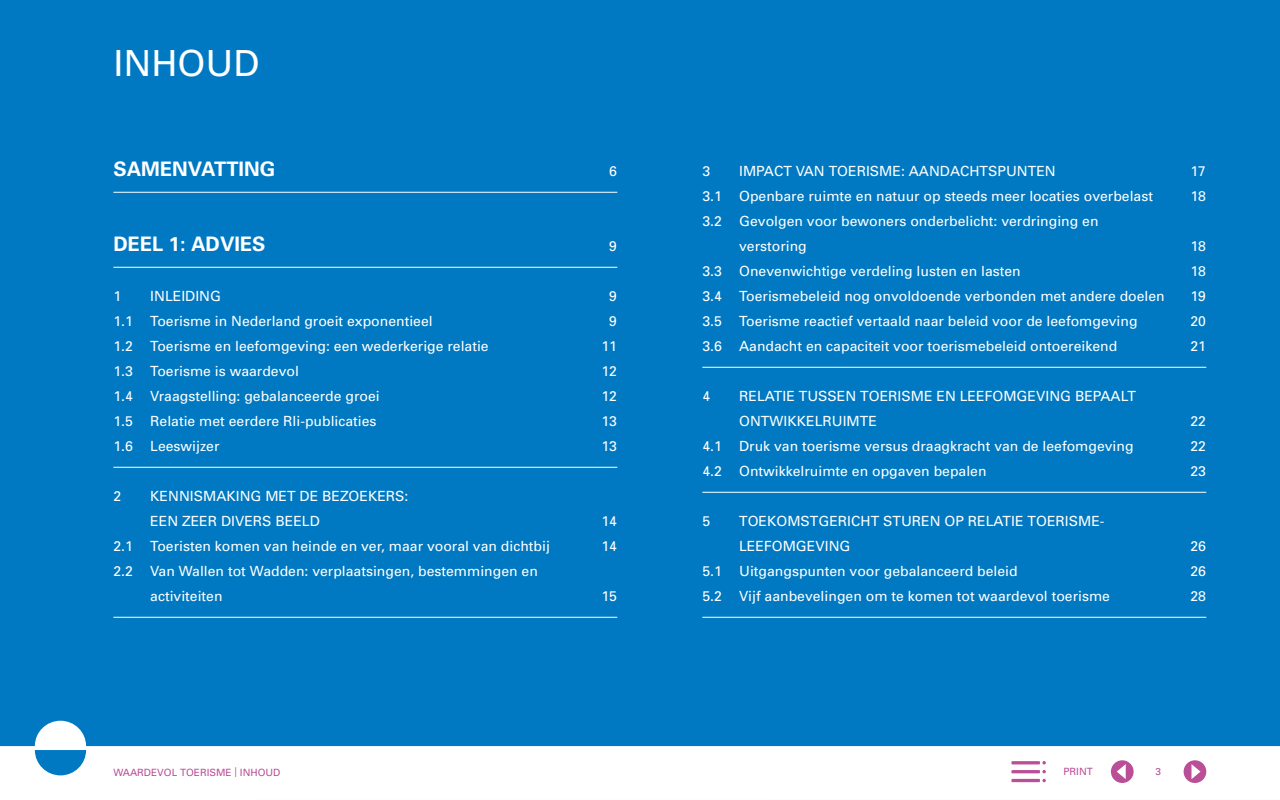
<style>
.page{position:relative;width:1280px;height:800px;background:#0079c2}
.page>*{position:absolute;margin:0;border:0;box-sizing:border-box;transform-origin:0 0}
.HOOFDKOP_INDELING__H{font:36px "Univers";color:#fff}
.Inhoud_HFST_TITEL__P{font:700 20px "Univers";color:#fff}
.Inhoud_KOP_DEEL_WIT{font:700 20px "Univers";color:#fff}
.Inhoud_subtitel_wit{font:14px/25px "Univers";color:#fff}
.Inhoud_HFST_TITEL__P-2{font:14px/25px "Univers";color:#fff}
.Inhoud_KOP_DEEL_WIT-2{font:14px "Univers";color:#fff}
.t1{font:10px "Univers";color:#ba4e97}
.s1{font-size:13.5px}
</style>
<div class="page">
<svg style="left:0;top:721px;width:1280px;height:79px;fill:#fff"></svg>
<svg style="left:1111px;top:760px;width:23px;height:23px"></svg>
<svg style="left:1184px;top:760px;width:22px;height:23px"></svg>
<svg style="left:1042px;top:779px;width:4px;height:3px"></svg>
<hr style="left:1011px;top:779px;width:29px;height:3px;background:#ba4e97">
<hr style="left:1011px;top:770px;width:29px;height:3px;background:#ba4e97">
<svg style="left:1042px;top:770px;width:4px;height:3px"></svg>
<hr style="left:1011px;top:761px;width:29px;height:3px;background:#ba4e97">
<svg style="left:1042px;top:761px;width:4px;height:3px"></svg>
<hr style="left:113px;top:192px;width:504px;height:1px;background:#fff">
<hr style="left:113px;top:267px;width:504px;height:1px;background:#fff">
<hr style="left:113px;top:467px;width:504px;height:1px;background:#fff">
<hr style="left:113px;top:617px;width:504px;height:1px;background:#fff">
<hr style="left:702px;top:367px;width:504px;height:1px;background:#fff">
<hr style="left:702px;top:492px;width:504px;height:1px;background:#fff">
<hr style="left:702px;top:617px;width:504px;height:1px;background:#fff">
<h1 class="HOOFDKOP_INDELING__H" style="left:113px;top:41px;width:148px">INHOUD</h1>
<p class="Inhoud_HFST_TITEL__P" style="left:113px;top:156px;width:163px">SAMENVATTING</p>
<p class="Inhoud_HFST_TITEL__P-2" style="left:609px;top:158px;width:9px">6</p>
<p class="Inhoud_KOP_DEEL_WIT" style="left:113px;top:231px;width:154px">DEEL 1: ADVIES</p>
<p class="Inhoud_KOP_DEEL_WIT-2" style="left:609px;top:237px;width:9px">9</p>
<p class="Inhoud_HFST_TITEL__P-2" style="left:113px;top:283px;width:9px">1</p>
<p class="Inhoud_HFST_TITEL__P-2" style="left:150px;top:283px;width:72px">INLEIDING</p>
<p class="Inhoud_HFST_TITEL__P-2" style="left:609px;top:283px;width:9px">9</p>
<p class="Inhoud_subtitel_wit" style="left:113px;top:308px;width:321px">1.1 Toerisme in Nederland groeit exponentieel</p>
<p class="Inhoud_subtitel_wit" style="left:609px;top:308px;width:9px">9</p>
<p class="Inhoud_subtitel_wit" style="left:113px;top:333px;width:377px">1.2 Toerisme en leefomgeving: een wederkerige relatie</p>
<p class="Inhoud_subtitel_wit" style="left:602px;top:333px;width:17px">11</p>
<p class="Inhoud_subtitel_wit" style="left:113px;top:358px;width:187px">1.3 Toerisme is waardevol</p>
<p class="Inhoud_subtitel_wit" style="left:602px;top:358px;width:17px">12</p>
<p class="Inhoud_subtitel_wit" style="left:113px;top:383px;width:268px">1.4 Vraagstelling: gebalanceerde groei</p>
<p class="Inhoud_subtitel_wit" style="left:602px;top:383px;width:17px">12</p>
<p class="Inhoud_subtitel_wit" style="left:113px;top:408px;width:265px">1.5 Relatie met eerdere Rli-publicaties</p>
<p class="Inhoud_subtitel_wit" style="left:602px;top:408px;width:17px">13</p>
<p class="Inhoud_subtitel_wit" style="left:113px;top:433px;width:108px">1.6 Leeswijzer</p>
<p class="Inhoud_subtitel_wit" style="left:602px;top:433px;width:17px">13</p>
<p class="Inhoud_HFST_TITEL__P-2" style="left:113px;top:483px;width:9px">2</p>
<p class="Inhoud_HFST_TITEL__P-2" style="left:150px;top:483px;width:260px">KENNISMAKING MET DE BEZOEKERS:<br>EEN ZEER DIVERS BEELD</p>
<p class="Inhoud_HFST_TITEL__P-2" style="left:602px;top:508px;width:17px">14</p>
<p class="Inhoud_subtitel_wit" style="left:113px;top:533px;width:438px">2.1 Toeristen komen van heinde en ver, maar vooral van dichtbij</p>
<p class="Inhoud_subtitel_wit" style="left:602px;top:533px;width:17px">14</p>
<p class="Inhoud_subtitel_wit" style="left:150px;top:558px;width:389px;text-indent:-37px">2.2 Van Wallen tot Wadden: verplaatsingen, bestemmingen en activiteiten</p>
<p class="Inhoud_subtitel_wit" style="left:602px;top:583px;width:17px">15</p>
<p class="Inhoud_HFST_TITEL__P-2" style="left:702px;top:158px;width:9px">3</p>
<p class="Inhoud_HFST_TITEL__P-2" style="left:739px;top:158px;width:318px">IMPACT VAN TOERISME: AANDACHTSPUNTEN</p>
<p class="Inhoud_HFST_TITEL__P-2" style="left:1191px;top:158px;width:17px">17</p>
<p class="Inhoud_subtitel_wit" style="left:702px;top:183px;width:452px">3.1 Openbare ruimte en natuur op steeds meer locaties overbelast</p>
<p class="Inhoud_subtitel_wit" style="left:1191px;top:183px;width:17px">18</p>
<p class="Inhoud_subtitel_wit" style="left:739px;top:208px;width:361px;text-indent:-37px">3.2 Gevolgen voor bewoners onderbelicht: verdringing en verstoring</p>
<p class="Inhoud_subtitel_wit" style="left:1191px;top:233px;width:17px">18</p>
<p class="Inhoud_subtitel_wit" style="left:702px;top:258px;width:320px">3.3 Onevenwichtige verdeling lusten en lasten</p>
<p class="Inhoud_subtitel_wit" style="left:1191px;top:258px;width:17px">18</p>
<p class="Inhoud_subtitel_wit" style="left:702px;top:283px;width:464px">3.4 Toerismebeleid nog onvoldoende verbonden met andere doelen</p>
<p class="Inhoud_subtitel_wit" style="left:1191px;top:283px;width:17px">19</p>
<p class="Inhoud_subtitel_wit" style="left:702px;top:308px;width:437px">3.5 Toerisme reactief vertaald naar beleid voor de leefomgeving</p>
<p class="Inhoud_subtitel_wit" style="left:1191px;top:308px;width:17px">20</p>
<p class="Inhoud_subtitel_wit" style="left:702px;top:333px;width:416px">3.6 Aandacht en capaciteit voor toerismebeleid ontoereikend</p>
<p class="Inhoud_subtitel_wit" style="left:1191px;top:333px;width:17px">21</p>
<p class="Inhoud_HFST_TITEL__P-2" style="left:702px;top:383px;width:9px">4</p>
<p class="Inhoud_HFST_TITEL__P-2" style="left:739px;top:383px;width:398px">RELATIE TUSSEN TOERISME EN LEEFOMGEVING BEPAALT<br>ONTWIKKELRUIMTE</p>
<p class="Inhoud_HFST_TITEL__P-2" style="left:1191px;top:408px;width:17px">22</p>
<p class="Inhoud_subtitel_wit" style="left:702px;top:433px;width:433px">4.1 Druk van toerisme versus draagkracht van de leefomgeving</p>
<p class="Inhoud_subtitel_wit" style="left:1191px;top:433px;width:17px">22</p>
<p class="Inhoud_subtitel_wit" style="left:702px;top:458px;width:286px">4.2 Ontwikkelruimte en opgaven bepalen</p>
<p class="Inhoud_subtitel_wit" style="left:1191px;top:458px;width:17px">23</p>
<p class="Inhoud_HFST_TITEL__P-2" style="left:702px;top:508px;width:9px">5</p>
<p class="Inhoud_HFST_TITEL__P-2" style="left:739px;top:508px;width:367px">TOEKOMSTGERICHT STUREN OP RELATIE TOERISME-<br>LEEFOMGEVING</p>
<p class="Inhoud_HFST_TITEL__P-2" style="left:1191px;top:533px;width:17px">26</p>
<p class="Inhoud_subtitel_wit" style="left:702px;top:558px;width:317px">5.1 Uitgangspunten voor gebalanceerd beleid</p>
<p class="Inhoud_subtitel_wit" style="left:1191px;top:558px;width:17px">26</p>
<p class="Inhoud_subtitel_wit" style="left:702px;top:583px;width:409px">5.2 Vijf aanbevelingen om te komen tot waardevol toerisme</p>
<p class="Inhoud_subtitel_wit" style="left:1191px;top:583px;width:17px">28</p>
<p class="t1" style="left:113px;top:766px;width:169px">WAARDEVOL TOERISME <span class="s1">|</span> INHOUD</p>
<p class="t1" style="left:1063px;top:765px;width:31px">PRINT</p>
<p class="t1" style="left:1155px;top:765px;width:7px">3</p>
</div>
